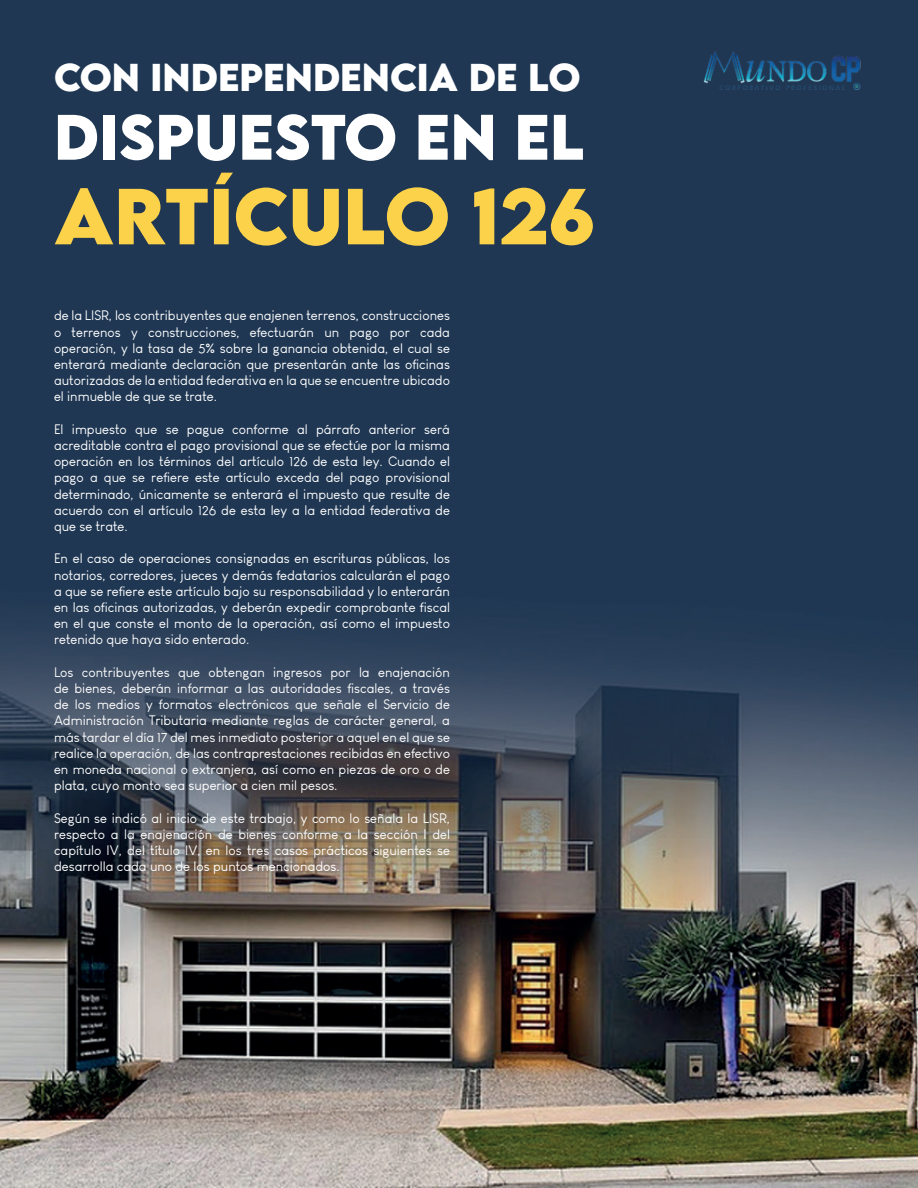
<style>
.page{position:relative;width:918px;height:1188px;background:#fff}
.page>*{position:absolute;margin:0;border:0;box-sizing:border-box;transform-origin:0 0}
.t1{font:700 70.5px "LEMONMILK";color:#fdd24b}
.t2{font:700 57px "LEMONMILK";color:#fff}
.t3{font:700 34.5px "LEMONMILK";color:#fff}
.t4{font:13.5px/16.2px "Louis George Cafe";color:#fff;text-align:justify}
</style>
<div class="page">
<img style="left:0;top:0;width:918px;height:1188px">
<img style="left:680px;top:42px;width:202px;height:56px">
<h3 class="t3" style="left:54px;top:54px;width:528px">CON INDEPENDENCIA DE LO</h3>
<h2 class="t2" style="left:54px;top:98px;width:494px">DISPUESTO EN EL</h2>
<h1 class="t1" style="left:54px;top:168px;width:543px">ARTÍCULO 126</h1>
<p class="t4" style="left:54px;top:307px;width:398px">de la LISR, los contribuyentes que enajenen terrenos, construcciones o terrenos y construcciones, efectuarán un pago por cada operación, y la tasa de 5% sobre la ganancia obtenida, el cual se enterará mediante declaración que presentarán ante las oficinas autorizadas de la entidad federativa en la que se encuentre ubicado el inmueble de que se trate.</p>
<p class="t4" style="left:54px;top:421px;width:398px">El impuesto que se pague conforme al párrafo anterior será acreditable contra el pago provisional que se efectúe por la misma operación en los términos del artículo 126 de esta ley. Cuando el pago a que se refiere este artículo exceda del pago provisional determinado, únicamente se enterará el impuesto que resulte de acuerdo con el artículo 126 de esta ley a la entidad federativa de que se trate.</p>
<p class="t4" style="left:54px;top:550px;width:398px">En el caso de operaciones consignadas en escrituras públicas, los notarios, corredores, jueces y demás fedatarios calcularán el pago a que se refiere este artículo bajo su responsabilidad y lo enterarán en las oficinas autorizadas, y deberán expedir comprobante fiscal en el que conste el monto de la operación, así como el impuesto retenido que haya sido enterado.</p>
<p class="t4" style="left:54px;top:664px;width:398px">Los contribuyentes que obtengan ingresos por la enajenación de bienes, deberán informar a las autoridades fiscales, a través de los medios y formatos electrónicos que señale el Servicio de Administración Tributaria mediante reglas de carácter general, a más tardar el día 17 del mes inmediato posterior a aquel en el que se realice la operación, de las contraprestaciones recibidas en efectivo en moneda nacional o extranjera, así como en piezas de oro o de plata, cuyo monto sea superior a cien mil pesos.</p>
<p class="t4" style="left:54px;top:810px;width:398px">Según se indicó al inicio de este trabajo, y como lo señala la LISR, respecto a la enajenación de bienes conforme a la sección I del capítulo IV, del título IV, en los tres casos prácticos siguientes se desarrolla cada uno de los puntos mencionados.</p>
</div>
